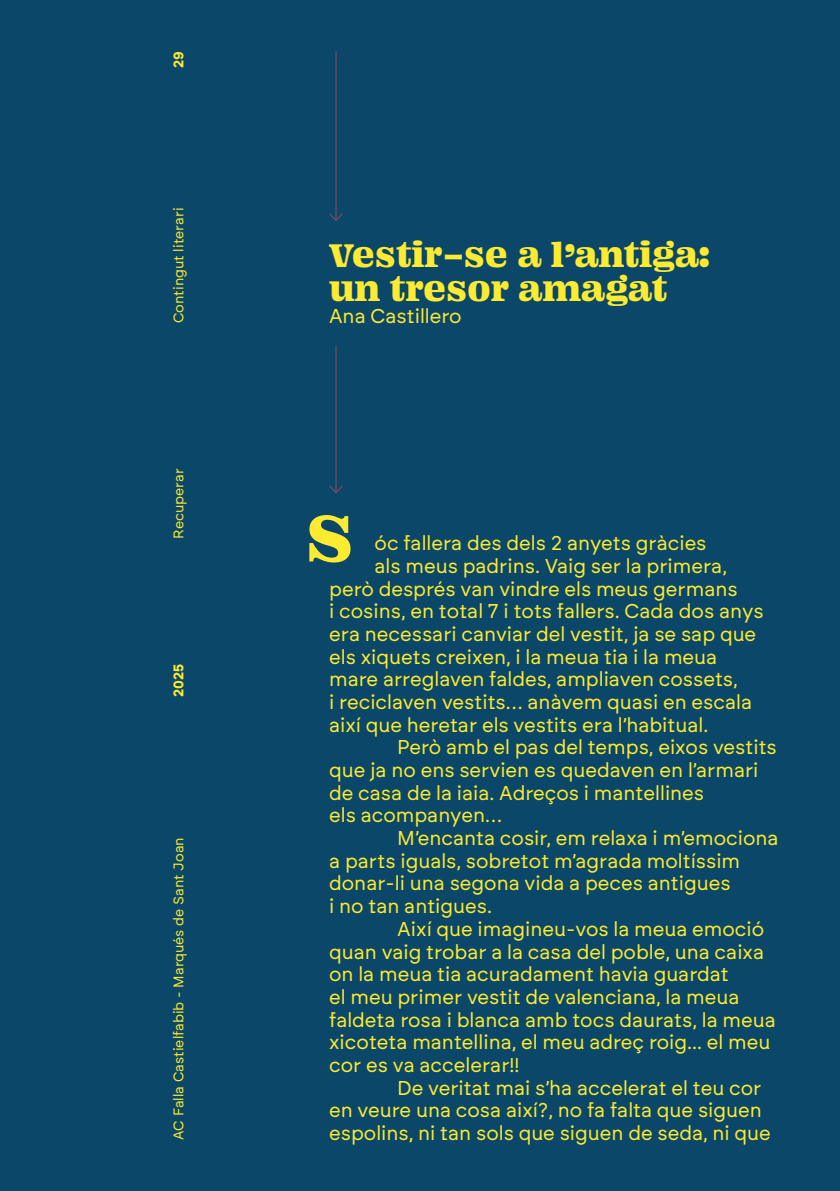
<style>
.page{position:relative;width:840px;height:1191px;background:#fff}
.page>*{position:absolute;margin:0;border:0;box-sizing:border-box;transform-origin:0 0}
.t1{font:72px "Ohno Fatface 12 Pt";color:#fceb30}
.t2{font:36px/34px "Ohno Fatface 12 Pt";color:#fceb30}
.t3{font:20px "Brockmann";color:#fceb30}
.t4{font:14px "Brockmann";color:#fceb30}
.t5{font:700 14px "Brockmann";color:#fceb30}
</style>
<div class="page">
<div style="left:0;top:0;width:839px;height:1191px;background:#0b4769"></div>
<hr style="left:335px;top:346px;width:1px;height:146px;background:#93495e">
<svg style="left:329px;top:484px;width:14px;height:10px"></svg>
<hr style="left:335px;top:51px;width:1px;height:169px;background:#93495e">
<svg style="left:329px;top:212px;width:14px;height:9px"></svg>
<p class="t5" style="left:170px;top:68px;width:18px;rotate:-90deg">29</p>
<p class="t4" style="left:170px;top:323px;width:117px;rotate:-90deg">Contingut literari</p>
<p class="t4" style="left:170px;top:539px;width:72px;rotate:-90deg">Recuperar</p>
<p class="t5" style="left:170px;top:697px;width:35px;rotate:-90deg">2025</p>
<p class="t4" style="left:170px;top:1140px;width:304px;rotate:-90deg">AC Falla Castielfabib - Marqués de Sant Joan</p>
<h2 class="t2" style="left:329px;top:236px;width:382px">Vestir-se a l’antiga: un tresor amagat</h2>
<p class="t3" style="left:329px;top:304px;width:134px">Ana Castillero</p>
<h1 class="t1" style="left:306px;top:486px;width:48px">S</h1>
<p class="t3" style="left:374px;top:530px;width:333px">óc fallera des dels 2 anyets gràcies</p>
<p class="t3" style="left:374px;top:553px;width:354px">als meus padrins. Vaig ser la primera,</p>
<p class="t3" style="left:329px;top:576px;width:410px">però després van vindre els meus germans</p>
<p class="t3" style="left:329px;top:598px;width:435px">i cosins, en total 7 i tots fallers. Cada dos anys</p>
<p class="t3" style="left:329px;top:621px;width:428px">era necessari canviar del vestit, ja se sap que</p>
<p class="t3" style="left:329px;top:644px;width:389px">els xiquets creixen, i la meua tia i la meua</p>
<p class="t3" style="left:329px;top:666px;width:410px">mare arreglaven faldes, ampliaven cossets,</p>
<p class="t3" style="left:329px;top:689px;width:424px">i reciclaven vestits… anàvem quasi en escala</p>
<p class="t3" style="left:329px;top:712px;width:380px">així que heretar els vestits era l’habitual.</p>
<p class="t3" style="left:397px;top:735px;width:381px">Però amb el pas del temps, eixos vestits</p>
<p class="t3" style="left:329px;top:757px;width:430px">que ja no ens servien es quedaven en l’armari</p>
<p class="t3" style="left:329px;top:780px;width:376px">de casa de la iaia. Adreços i mantellines</p>
<p class="t3" style="left:329px;top:803px;width:174px">els acompanyen…</p>
<p class="t3" style="left:397px;top:825px;width:382px">M’encanta cosir, em relaxa i m’emociona</p>
<p class="t3" style="left:329px;top:848px;width:412px">a parts iguals, sobretot m’agrada moltíssim</p>
<p class="t3" style="left:329px;top:871px;width:403px">donar-li una segona vida a peces antigues</p>
<p class="t3" style="left:329px;top:893px;width:164px">i no tan antigues.</p>
<p class="t3" style="left:397px;top:916px;width:368px">Així que imagineu-vos la meua emoció</p>
<p class="t3" style="left:329px;top:939px;width:436px">quan vaig trobar a la casa del poble, una caixa</p>
<p class="t3" style="left:329px;top:961px;width:401px">on la meua tia acuradament havia guardat</p>
<p class="t3" style="left:329px;top:984px;width:411px">el meu primer vestit de valenciana, la meua</p>
<p class="t3" style="left:329px;top:1007px;width:448px">faldeta rosa i blanca amb tocs daurats, la meua</p>
<p class="t3" style="left:329px;top:1029px;width:442px">xicoteta mantellina, el meu adreç roig... el meu</p>
<p class="t3" style="left:329px;top:1052px;width:192px">cor es va accelerar!!</p>
<p class="t3" style="left:397px;top:1075px;width:365px">De veritat mai s’ha accelerat el teu cor</p>
<p class="t3" style="left:329px;top:1097px;width:434px">en veure una cosa així?, no fa falta que siguen</p>
<p class="t3" style="left:329px;top:1120px;width:443px">espolins, ni tan sols que siguen de seda, ni que</p>
</div>
